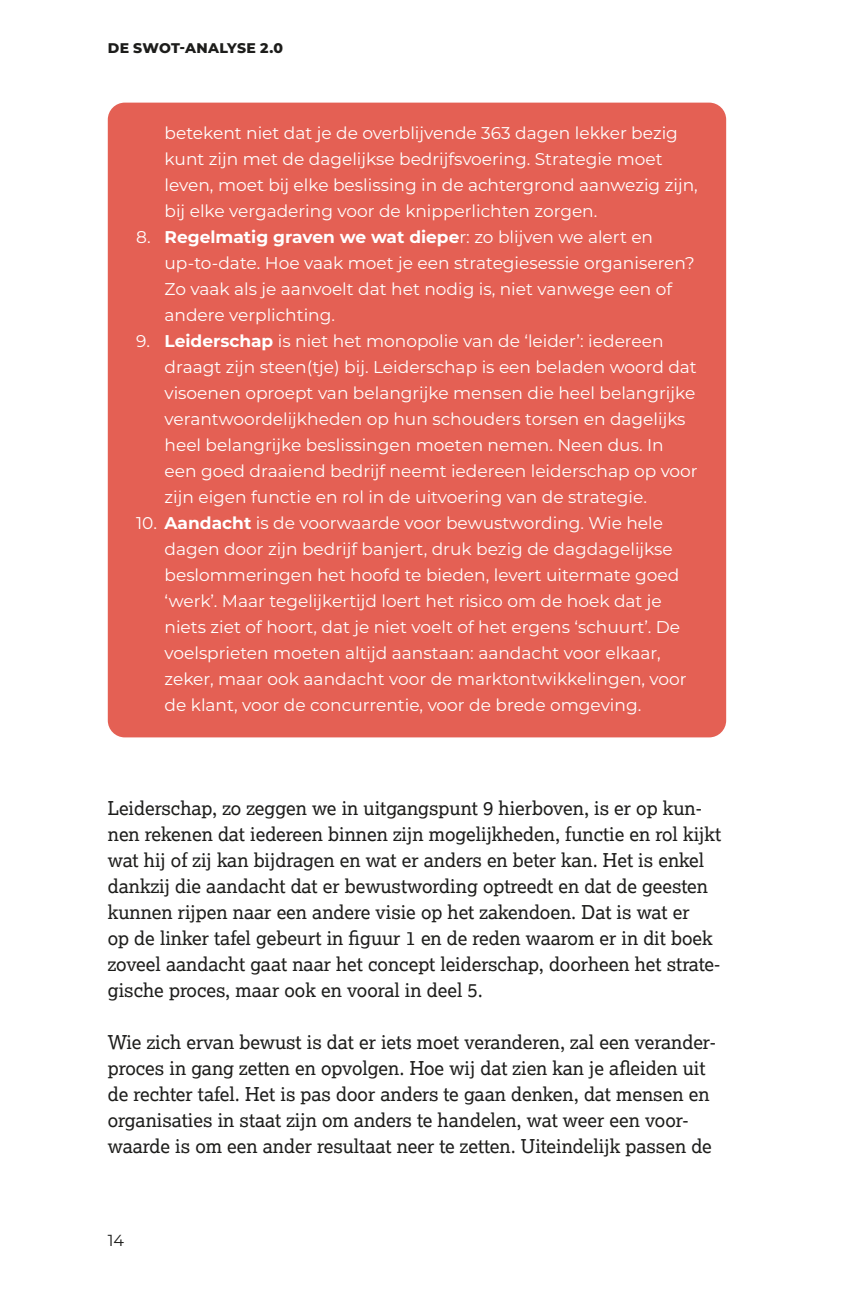
<style>
.page{position:relative;width:851px;height:1304px;background:#fff}
.page>*{position:absolute;margin:0;border:0;box-sizing:border-box;transform-origin:0 0}
.t1{font:19px/26px "Lexia";color:#1d1d1b}
.t2{font:17px/26px "Montserrat";color:#fff}
.t3{font:16px "Montserrat";color:#1d1d1b}
.t4{font:800 14px "Montserrat";letter-spacing:.02em;color:#1d1d1b}
.s1{font-weight:700}
</style>
<div class="page">
<div style="left:108px;top:103px;width:618px;height:634px;background:#e46054;border-radius:17px"></div>
<p class="t4" style="left:108px;top:38px;width:177px">DE SWOT-ANALYSE 2.0</p>
<p class="t2" style="left:164px;top:120px;width:534px">betekent niet dat je de overblijvende 363 dagen lekker bezig kunt zijn met de dagelijkse bedrijfsvoering. Strategie moet leven, moet bij elke beslissing in de achtergrond aanwezig zijn, bij elke vergadering voor de knipperlichten zorgen.</p>
<p class="t2" style="left:164px;top:224px;width:532px;text-indent:-28px">8. <span class="s1">Regelmatig graven we wat diepe</span>r: zo blijven we alert en up-to-date. Hoe vaak moet je een strategiesessie organiseren?<br>Zo vaak als je aanvoelt dat het nodig is, niet vanwege een of andere verplichting.</p>
<p class="t2" style="left:164px;top:328px;width:534px;text-indent:-28px">9. <span class="s1">Leiderschap</span> is niet het monopolie van de ‘leider’: iedereen draagt zijn steen(tje) bij. Leiderschap is een beladen woord dat visoenen oproept van belangrijke mensen die heel belangrijke verantwoordelijkheden op hun schouders torsen en dagelijks heel belangrijke beslissingen moeten nemen. Neen dus. In een goed draaiend bedrijf neemt iedereen leiderschap op voor zijn eigen functie en rol in de uitvoering van de strategie.</p>
<p class="t2" style="left:164px;top:510px;width:523px;text-indent:-28px">10. <span class="s1">Aandacht</span> is de voorwaarde voor bewustwording. Wie hele dagen door zijn bedrijf banjert, druk bezig de dagdagelijkse beslommeringen het hoofd te bieden, levert uitermate goed ‘werk’. Maar tegelijkertijd loert het risico om de hoek dat je niets ziet of hoort, dat je niet voelt of het ergens ‘schuurt’. De voelsprieten moeten altijd aanstaan: aandacht voor elkaar, zeker, maar ook aandacht voor de marktontwikkelingen, voor de klant, voor de concurrentie, voor de brede omgeving.</p>
<p class="t1" style="left:108px;top:795px;width:614px">Leiderschap, zo zeggen we in uitgangspunt 9 hierboven, is er op kun&shy;nen rekenen dat iedereen binnen zijn mogelijkheden, functie en rol kijkt wat hij of zij kan bijdragen en wat er anders en beter kan. Het is enkel dankzij die aandacht dat er bewustwording optreedt en dat de geesten kunnen rijpen naar een andere visie op het zakendoen. Dat is wat er<br>op de linker tafel gebeurt in figuur 1 en de reden waarom er in dit boek zoveel aandacht gaat naar het concept leiderschap, doorheen het strate&shy;gische proces, maar ook en vooral in deel 5.</p>
<p class="t1" style="left:108px;top:1029px;width:609px">Wie zich ervan bewust is dat er iets moet veranderen, zal een verander&shy;proces in gang zetten en opvolgen. Hoe wij dat zien kan je afleiden uit de rechter tafel. Het is pas door anders te gaan denken, dat mensen en organisaties in staat zijn om anders te handelen, wat weer een voor&shy;waarde is om een ander resultaat neer te zetten. Uiteindelijk passen de</p>
<p class="t3" style="left:108px;top:1230px;width:18px">14</p>
</div>
